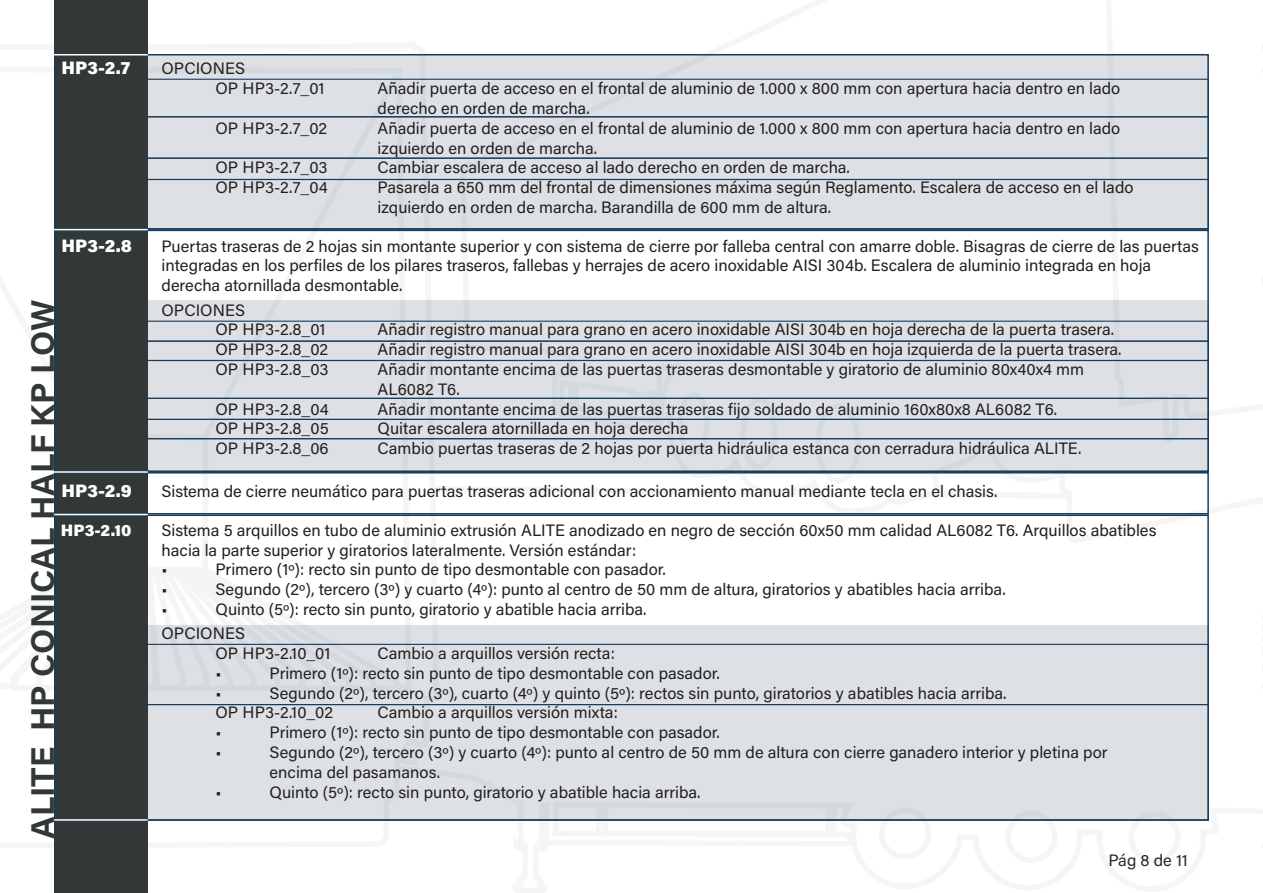
<style>
.page{position:relative;width:1263px;height:893px;background:#fff}
.page>*{position:absolute;margin:0;border:0;box-sizing:border-box;transform-origin:0 0}
.t1{font:700 33px "Acumin Pro";letter-spacing:-.005em;color:#323738}
.t2{font:900 18px "Acumin Pro";color:#fff}
.t3{font:16.5px/19.8px "Acumin Pro";color:#231f20}
.t4{font:900 16.5px "Acumin Pro";color:#fff}
</style>
<div class="page">
<div style="left:1005px;top:810px;width:53px;height:53px;border:6px solid #3e3e3f;border-radius:50%"></div>
<div style="left:879px;top:807px;width:52px;height:53px;border:6px solid #3e3e3f;border-radius:50%"></div>
<div style="left:815px;top:403px;width:46px;height:81px;border:6px solid #3e3e3f;border-radius:50%"></div>
<div style="left:131px;top:625px;width:1077px;height:196px;background:#dde1e6"></div>
<div style="left:131px;top:301px;width:1077px;height:171px;background:#dde1e6"></div>
<div style="left:131px;top:54px;width:1077px;height:176px;background:#dde1e6"></div>
<div style="left:85px;top:79px;width:1124px;height:38px;border:1px solid #1b3c59"></div>
<div style="left:85px;top:321px;width:1124px;height:21px;border:1px solid #1b3c59"></div>
<div style="left:85px;top:341px;width:1124px;height:20px;border:1px solid #1b3c59"></div>
<div style="left:85px;top:419px;width:1124px;height:20px;border:1px solid #1b3c59"></div>
<div style="left:85px;top:644px;width:1124px;height:61px;border:1px solid #1b3c59"></div>
<div style="left:85px;top:438px;width:1124px;height:34px;border:1px solid #1b3c59"></div>
<div style="left:85px;top:360px;width:1124px;height:39px;border:1px solid #1b3c59"></div>
<div style="left:85px;top:116px;width:1124px;height:43px;border:1px solid #1b3c59"></div>
<div style="left:85px;top:158px;width:1124px;height:22px;border:1px solid #1b3c59"></div>
<div style="left:85px;top:179px;width:1124px;height:51px;border:1px solid #1b3c59"></div>
<div style="left:54px;top:0;width:94px;height:893px;background:#323738"></div>
<div style="left:54px;top:54px;width:1155px;height:176px;border:2px solid #1b3c59"></div>
<div style="left:54px;top:230px;width:1155px;height:242px;border:2px solid #1b3c59"></div>
<div style="left:54px;top:472px;width:1155px;height:42px;border:2px solid #1b3c59"></div>
<div style="left:54px;top:514px;width:1155px;height:307px;border:2px solid #1b3c59"></div>
<hr style="left:54px;top:54px;width:94px;height:2px;background:#fff">
<hr style="left:54px;top:229px;width:94px;height:1px;background:#fff">
<hr style="left:54px;top:471px;width:94px;height:2px;background:#fff">
<hr style="left:54px;top:514px;width:94px;height:1px;background:#fff">
<hr style="left:54px;top:819px;width:94px;height:2px;background:#fff">
<p class="t2" style="left:62px;top:55px;width:70px">HP3-2.7</p>
<p class="t3" style="left:162px;top:58px;width:85px">OPCIONES</p>
<p class="t3" style="left:216px;top:78px;width:110px">OP HP3-2.7_01</p>
<p class="t3" style="left:378px;top:78px;width:744px">Añadir puerta de acceso en el frontal de aluminio de 1.000 x 800 mm con apertura hacia dentro en lado derecho en orden de marcha.</p>
<p class="t3" style="left:216px;top:118px;width:113px">OP HP3-2.7_02</p>
<p class="t3" style="left:378px;top:118px;width:744px">Añadir puerta de acceso en el frontal de aluminio de 1.000 x 800 mm con apertura hacia dentro en lado izquierdo en orden de marcha.</p>
<p class="t3" style="left:216px;top:157px;width:114px">OP HP3-2.7_03</p>
<p class="t3" style="left:378px;top:157px;width:474px">Cambiar escalera de acceso al lado derecho en orden de marcha.</p>
<p class="t3" style="left:216px;top:177px;width:114px">OP HP3-2.7_04</p>
<p class="t3" style="left:378px;top:177px;width:757px">Pasarela a 650 mm del frontal de dimensiones máxima según Reglamento. Escalera de acceso en el lado izquierdo en orden de marcha. Barandilla de 600 mm de altura.</p>
<p class="t2" style="left:62px;top:233px;width:72px">HP3-2.8</p>
<p class="t3" style="left:162px;top:235px;width:1039px">Puertas traseras de 2 hojas sin montante superior y con sistema de cierre por falleba central con amarre doble. Bisagras de cierre de las puertas integradas en los perfiles de los pilares traseros, fallebas y herrajes de acero inoxidable AISI 304b. Escalera de aluminio integrada en hoja</p>
<p class="t3" style="left:162px;top:275px;width:242px">derecha atornillada desmontable.</p>
<p class="t3" style="left:162px;top:299px;width:85px">OPCIONES</p>
<p class="t3" style="left:216px;top:319px;width:111px">OP HP3-2.8_01</p>
<p class="t3" style="left:378px;top:319px;width:738px">Añadir registro manual para grano en acero inoxidable AISI 304b en hoja derecha de la puerta trasera.</p>
<p class="t3" style="left:216px;top:339px;width:114px">OP HP3-2.8_02</p>
<p class="t3" style="left:378px;top:339px;width:745px">Añadir registro manual para grano en acero inoxidable AISI 304b en hoja izquierda de la puerta trasera.</p>
<p class="t3" style="left:216px;top:359px;width:114px">OP HP3-2.8_03</p>
<p class="t3" style="left:378px;top:359px;width:708px">Añadir montante encima de las puertas traseras desmontable y giratorio de aluminio 80x40x4 mm<br>AL6082 T6.</p>
<p class="t3" style="left:216px;top:398px;width:115px">OP HP3-2.8_04</p>
<p class="t3" style="left:378px;top:398px;width:681px">Añadir montante encima de las puertas traseras fijo soldado de aluminio 160x80x8 AL6082 T6.</p>
<p class="t3" style="left:216px;top:418px;width:115px">OP HP3-2.8_05</p>
<p class="t3" style="left:378px;top:418px;width:312px">Quitar escalera atornillada en hoja derecha</p>
<p class="t3" style="left:216px;top:438px;width:115px">OP HP3-2.8_06</p>
<p class="t3" style="left:378px;top:438px;width:705px">Cambio puertas traseras de 2 hojas por puerta hidráulica estanca con cerradura hidráulica ALITE.</p>
<p class="t2" style="left:62px;top:478px;width:72px">HP3-2.9</p>
<p class="t3" style="left:162px;top:481px;width:837px">Sistema de cierre neumático para puertas traseras adicional con accionamiento manual mediante tecla en el chasis.</p>
<p class="t4" style="left:61px;top:518px;width:72px">HP3-2.10</p>
<p class="t3" style="left:162px;top:519px;width:996px">Sistema 5 arquillos en tubo de aluminio extrusión ALITE anodizado en negro de sección 60x50 mm calidad AL6082 T6. Arquillos abatibles</p>
<p class="t3" style="left:162px;top:539px;width:476px">hacia la parte superior y giratorios lateralmente. Versión estándar:</p>
<p class="t3" style="left:162px;top:559px;width:8px">•</p>
<p class="t3" style="left:216px;top:559px;width:452px">Primero (1º): recto sin punto de tipo desmontable con pasador.</p>
<p class="t3" style="left:162px;top:579px;width:8px">•</p>
<p class="t3" style="left:216px;top:579px;width:791px">Segundo (2º), tercero (3º) y cuarto (4º): punto al centro de 50 mm de altura, giratorios y abatibles hacia arriba.</p>
<p class="t3" style="left:162px;top:599px;width:8px">•</p>
<p class="t3" style="left:216px;top:599px;width:432px">Quinto (5º): recto sin punto, giratorio y abatible hacia arriba.</p>
<p class="t3" style="left:162px;top:623px;width:85px">OPCIONES</p>
<p class="t3" style="left:216px;top:643px;width:116px">OP HP3-2.10_01</p>
<p class="t3" style="left:378px;top:643px;width:239px">Cambio a arquillos versión recta:</p>
<p class="t3" style="left:216px;top:662px;width:8px">•</p>
<p class="t3" style="left:270px;top:662px;width:452px">Primero (1º): recto sin punto de tipo desmontable con pasador.</p>
<p class="t3" style="left:216px;top:682px;width:8px">•</p>
<p class="t3" style="left:270px;top:682px;width:738px">Segundo (2º), tercero (3º), cuarto (4º) y quinto (5º): rectos sin punto, giratorios y abatibles hacia arriba.</p>
<p class="t3" style="left:216px;top:702px;width:119px">OP HP3-2.10_02</p>
<p class="t3" style="left:378px;top:702px;width:242px">Cambio a arquillos versión mixta:</p>
<p class="t3" style="left:216px;top:722px;width:8px">•</p>
<p class="t3" style="left:270px;top:722px;width:452px">Primero (1º): recto sin punto de tipo desmontable con pasador.</p>
<p class="t3" style="left:216px;top:742px;width:8px">•</p>
<p class="t3" style="left:270px;top:742px;width:839px">Segundo (2º), tercero (3º) y cuarto (4º): punto al centro de 50 mm de altura con cierre ganadero interior y pletina por encima del pasamanos.</p>
<p class="t3" style="left:216px;top:781px;width:8px">•</p>
<p class="t3" style="left:270px;top:781px;width:432px">Quinto (5º): recto sin punto, giratorio y abatible hacia arriba.</p>
<p class="t1" style="left:19px;top:839px;width:541px;rotate:-90deg">ALITE HP CONICAL HALF KP LOW</p>
<p class="t3" style="left:1108px;top:850px;width:81px">Pág 8 de 11</p>
</div>
